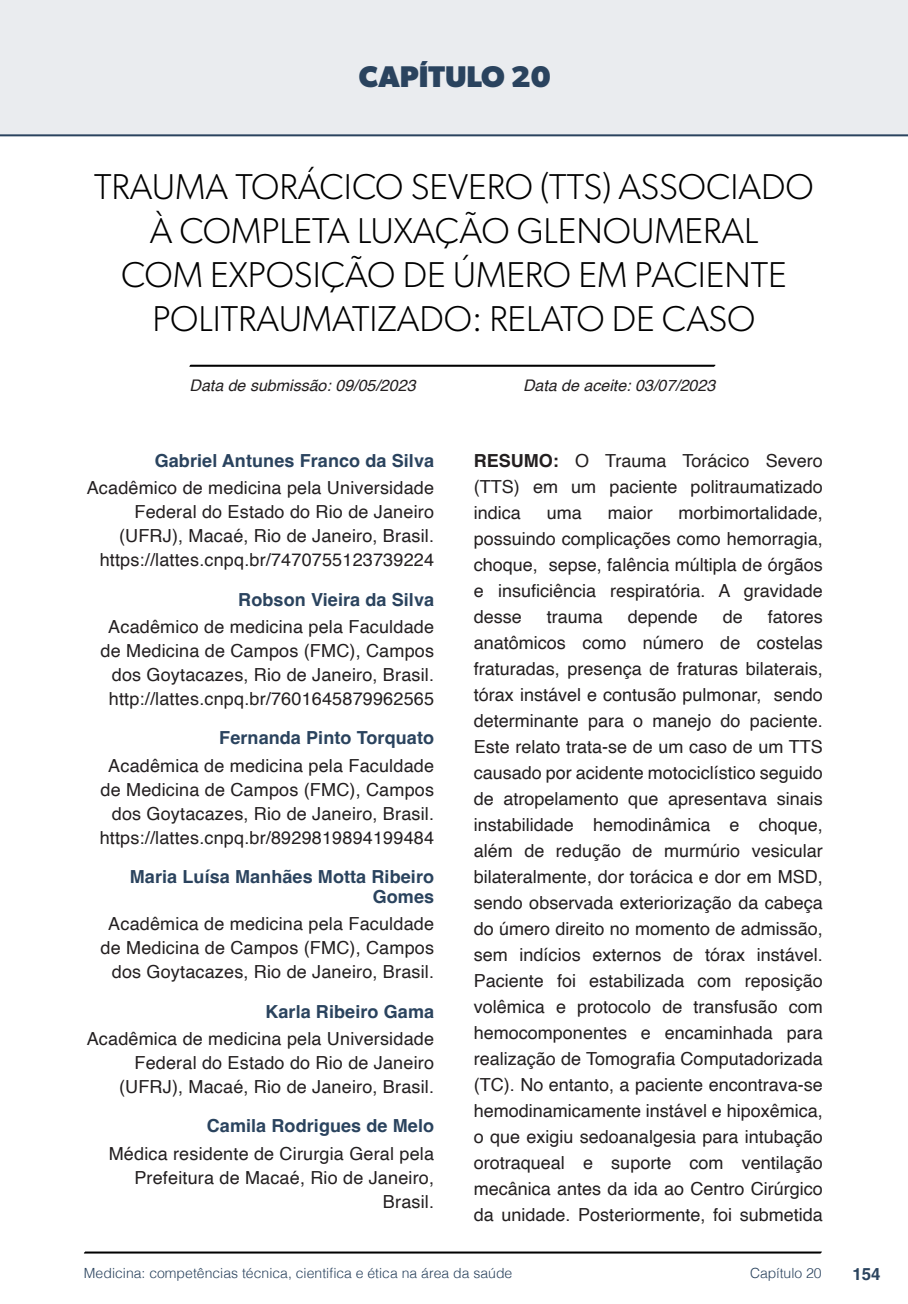
<style>
.page{position:relative;width:908px;height:1304px;background:#fff}
.page>*{position:absolute;margin:0;border:0;box-sizing:border-box;transform-origin:0 0}
.nome_artigos{font:300 36px/44px "Gibson";color:#000;text-align:center}
.capítulos{font:700 30px "Gibson";color:#2a435e}
.Resumos_e_PC_TXT{font:18px/26px "Helvetica";color:#231f20;text-align:justify}
.info_autores{font:18px/24px "Helvetica";letter-spacing:.01em;color:#231f20;text-align:right}
.nome_autores{font:700 18px/20px "Helvetica";letter-spacing:.005em;color:#2a435e;text-align:right}
.t1{font:700 16.8px "Helvetica";color:#2a435e}
.data{font:italic 16px "Helvetica";color:#231f20}
.t2{font:300 14px "Helvetica";color:#2a435e}
.s1{font-weight:700}
</style>
<div class="page">
<svg style="left:84px;top:1251px;width:737px;height:3px;background:#515151"></svg>
<svg style="left:189px;top:364px;width:526px;height:3px;background:#4f4f4f"></svg>
<div style="left:0;top:0;width:907px;height:136px;background:#eaecef"></div>
<div style="left:44px;top:72px;width:68px;height:61px;background:#eaecef"></div>
<p class="capítulos" style="left:359px;top:58px;width:193px">CAPÍTULO 20</p>
<p class="nome_artigos" style="left:94px;top:164px;width:720px">TRAUMA TORÁCICO SEVERO (TTS) ASSOCIADO À COMPLETA LUXAÇÃO GLENOUMERAL<br>COM EXPOSIÇÃO DE ÚMERO EM PACIENTE POLITRAUMATIZADO: RELATO DE CASO</p>
<p class="data" style="left:189px;top:373px;width:227px">Data de submissão: 09/05/2023</p>
<p class="data" style="left:523px;top:373px;width:194px">Data de aceite: 03/07/2023</p>
<p class="nome_autores" style="left:155px;top:453px;width:281px">Gabriel Antunes Franco da Silva</p>
<p class="info_autores" style="left:87px;top:477px;width:349px">Acadêmico de medicina pela Universidade<br>Federal do Estado do Rio de Janeiro (UFRJ), Macaé, Rio de Janeiro, Brasil.</p>
<p class="info_autores" style="left:100px;top:549px;width:336px">https://lattes.cnpq.br/7470755123739224</p>
<p class="nome_autores" style="left:238px;top:591px;width:197px">Robson Vieira da Silva</p>
<p class="info_autores" style="left:100px;top:615px;width:335px">Acadêmico de medicina pela Faculdade de Medicina de Campos (FMC), Campos dos Goytacazes, Rio de Janeiro, Brasil.</p>
<p class="info_autores" style="left:109px;top:687px;width:326px">http://lattes.cnpq.br/7601645879962565</p>
<p class="nome_autores" style="left:219px;top:730px;width:216px">Fernanda Pinto Torquato</p>
<p class="info_autores" style="left:100px;top:754px;width:335px">Acadêmica de medicina pela Faculdade de Medicina de Campos (FMC), Campos dos Goytacazes, Rio de Janeiro, Brasil.</p>
<p class="info_autores" style="left:100px;top:826px;width:336px">https://lattes.cnpq.br/8929819894199484</p>
<p class="nome_autores" style="left:130px;top:869px;width:305px">Maria Luísa Manhães Motta Ribeiro<br>Gomes</p>
<p class="info_autores" style="left:100px;top:913px;width:335px">Acadêmica de medicina pela Faculdade de Medicina de Campos (FMC), Campos dos Goytacazes, Rio de Janeiro, Brasil.</p>
<p class="nome_autores" style="left:265px;top:1003px;width:170px">Karla Ribeiro Gama</p>
<p class="info_autores" style="left:87px;top:1027px;width:349px">Acadêmica de medicina pela Universidade<br>Federal do Estado do Rio de Janeiro (UFRJ), Macaé, Rio de Janeiro, Brasil.</p>
<p class="nome_autores" style="left:207px;top:1118px;width:229px">Camila Rodrigues de Melo</p>
<p class="info_autores" style="left:109px;top:1142px;width:326px">Médica residente de Cirurgia Geral pela<br>Prefeitura de Macaé, Rio de Janeiro,<br>Brasil.</p>
<p class="Resumos_e_PC_TXT" style="left:473px;top:448px;width:350px"><span class="s1">RESUMO:</span> O Trauma Torácico Severo (TTS) em um paciente politraumatizado indica</p>
<p class="Resumos_e_PC_TXT" style="left:473px;top:500px;width:350px;text-indent:205px">morbimortalidade, possuindo complicações como hemorragia, choque, sepse, falência múltipla de órgãos e insuficiência respiratória. A gravidade desse</p>
<p class="Resumos_e_PC_TXT" style="left:546px;top:500px;width:37px">uma</p>
<p class="Resumos_e_PC_TXT" style="left:607px;top:500px;width:46px">maior</p>
<p class="Resumos_e_PC_TXT" style="left:473px;top:604px;width:350px;text-indent:294px">fatores anatômicos como número de costelas fraturadas, presença de fraturas bilaterais, tórax instável e contusão pulmonar, sendo determinante para o manejo do paciente.<br>Este relato trata-se de um caso de um TTS causado por acidente motociclístico seguido de atropelamento que apresentava sinais instabilidade hemodinâmica e choque, além de redução de murmúrio vesicular bilateralmente, dor torácica e dor em MSD, sendo observada exteriorização da cabeça do úmero direito no momento de admissão, sem indícios externos de tórax instável.<br>Paciente foi estabilizada com reposição volêmica e protocolo de transfusão com hemocomponentes e encaminhada para realização de Tomografia Computadorizada (TC). No entanto, a paciente encontrava-se hemodinamicamente instável e hipoxêmica, o que exigiu sedoanalgesia para intubação orotraqueal e suporte com ventilação mecânica antes da ida ao Centro Cirúrgico da unidade. Posteriormente, foi submetida</p>
<p class="Resumos_e_PC_TXT" style="left:546px;top:604px;width:58px">trauma</p>
<p class="Resumos_e_PC_TXT" style="left:627px;top:604px;width:72px">depende</p>
<p class="Resumos_e_PC_TXT" style="left:722px;top:604px;width:22px">de</p>
<p class="t2" style="left:84px;top:1261px;width:429px">Medicina: competências técnica, cientifica e ética na área da saúde</p>
<p class="t2" style="left:749px;top:1261px;width:73px">Capítulo 20</p>
<p class="t1" style="left:851px;top:1264px;width:30px">154</p>
</div>
